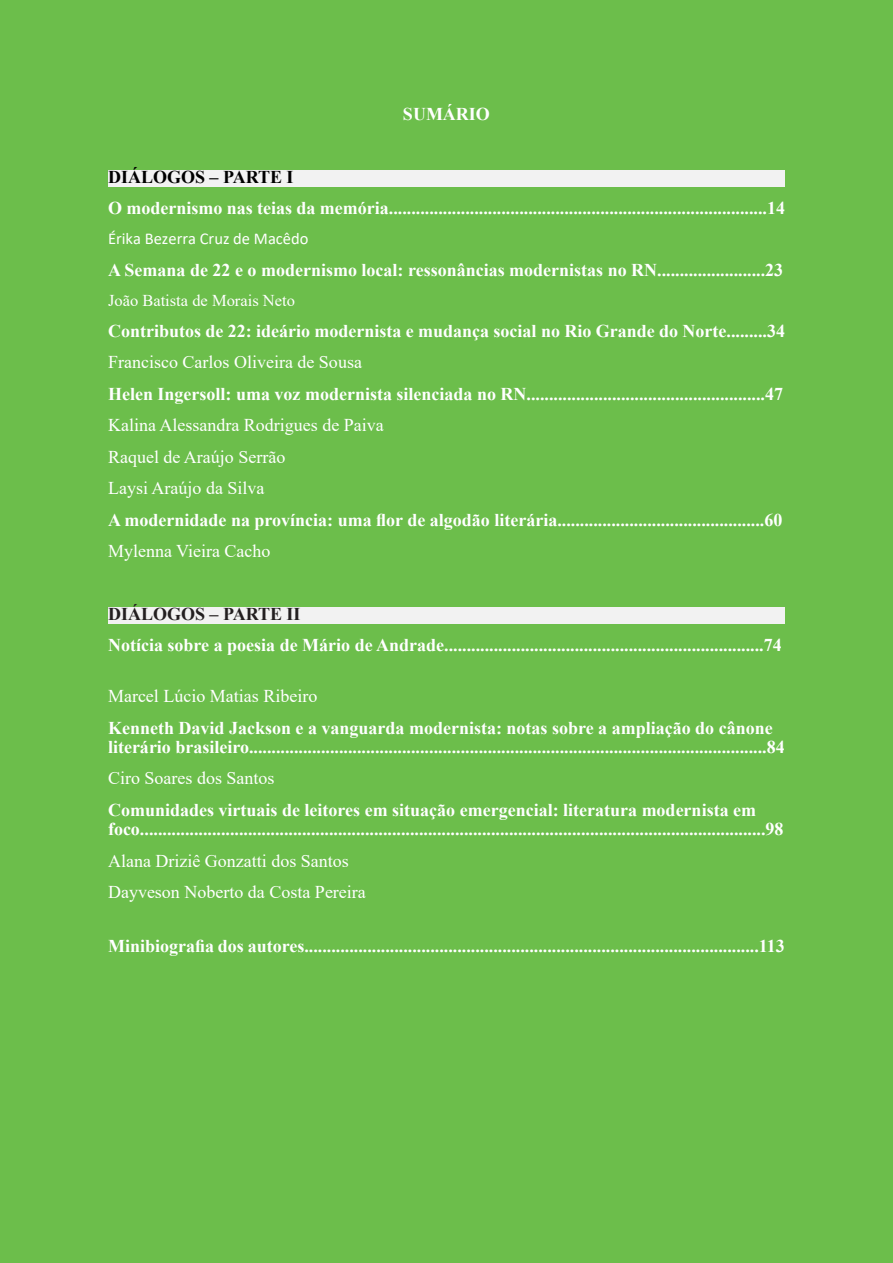
<style>
.page{position:relative;width:893px;height:1263px;background:#6cbe4b}
.page>*{position:absolute;margin:0;border:0;box-sizing:border-box;transform-origin:0 0}
.t1{font:700 18px/19.4px "Times New Roman";color:#fff}
.t2{font:18px "Times New Roman";color:#fff}
.t3{font:700 18px "Times New Roman";color:#231f20}
.t4{font:700 18px "Times New Roman";color:#000}
.t5{font:16.5px "Calibri";color:#fff}
.t6{font:16.5px "Times New Roman";color:#fff}
</style>
<div class="page">
<div style="left:108px;top:171px;width:677px;height:16px;background:#f2f2f2"></div>
<div style="left:108px;top:608px;width:677px;height:16px;background:#f2f2f2"></div>
<p class="t1" style="left:403px;top:104px;width:88px">SUMÁRIO</p>
<p class="t4" style="left:108px;top:164px;width:187px">DIÁLOGOS – PARTE I</p>
<p class="t1" style="left:108px;top:198px;width:678px">O modernismo nas teias da memória....................................................................................14</p>
<p class="t5" style="left:108px;top:227px;width:202px">Érika Bezerra Cruz de Macêdo</p>
<p class="t1" style="left:108px;top:259px;width:677px">A Semana de 22 e o modernismo local: ressonâncias modernistas no RN........................23</p>
<p class="t6" style="left:108px;top:288px;width:188px">João Batista de Morais Neto</p>
<p class="t1" style="left:108px;top:321px;width:678px">Contributos de 22: ideário modernista e mudança social no Rio Grande do Norte.........34</p>
<p class="t2" style="left:108px;top:350px;width:255px">Francisco Carlos Oliveira de Sousa</p>
<p class="t1" style="left:108px;top:384px;width:676px">Helen Ingersoll: uma voz modernista silenciada no RN.....................................................47</p>
<p class="t2" style="left:108px;top:412px;width:277px">Kalina Alessandra Rodrigues de Paiva</p>
<p class="t2" style="left:108px;top:444px;width:179px">Raquel de Araújo Serrão</p>
<p class="t2" style="left:108px;top:475px;width:158px">Laysi Araújo da Silva</p>
<p class="t1" style="left:108px;top:509px;width:676px">A modernidade na província: uma flor de algodão literária..............................................60</p>
<p class="t2" style="left:108px;top:538px;width:164px">Mylenna Vieira Cacho</p>
<p class="t3" style="left:108px;top:601px;width:194px">DIÁLOGOS – PARTE II</p>
<p class="t1" style="left:108px;top:635px;width:675px">Notícia sobre a poesia de Mário de Andrade.......................................................................74</p>
<p class="t2" style="left:108px;top:683px;width:211px">Marcel Lúcio Matias Ribeiro</p>
<p class="t1" style="left:108px;top:717px;width:678px">Kenneth David Jackson e a vanguarda modernista: notas sobre a ampliação do cânone literário brasileiro...................................................................................................................84</p>
<p class="t2" style="left:108px;top:766px;width:168px">Ciro Soares dos Santos</p>
<p class="t1" style="left:108px;top:800px;width:677px">Comunidades virtuais de leitores em situação emergencial: literatura modernista em foco...........................................................................................................................................98</p>
<p class="t2" style="left:108px;top:848px;width:242px">Alana Driziê Gonzatti dos Santos</p>
<p class="t2" style="left:108px;top:879px;width:259px">Dayveson Noberto da Costa Pereira</p>
<p class="t1" style="left:108px;top:936px;width:678px">Minibiografia dos autores.....................................................................................................113</p>
</div>
